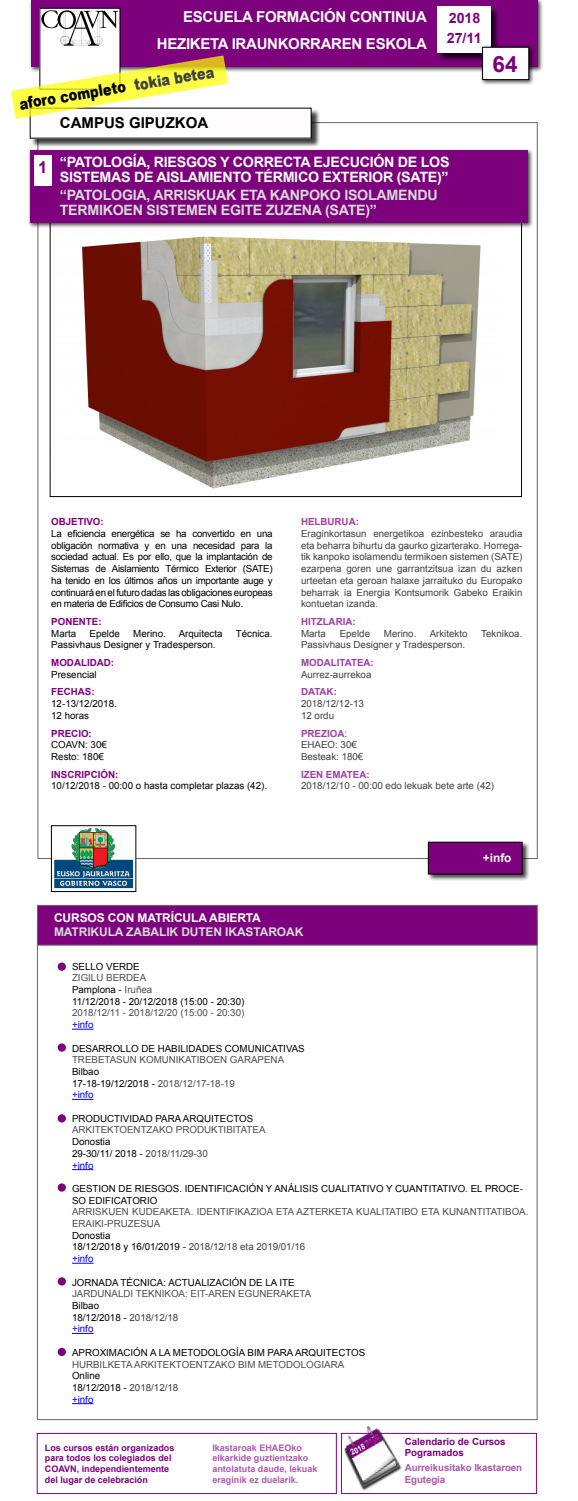
<style>
.page{position:relative;width:578px;height:1501px;background:#fff}
.page>*{position:absolute;margin:0;border:0;box-sizing:border-box;transform-origin:0 0}
.t1{font:700 22.5px "Arial";color:#7d007d}
.t2{font:700 16.5px "Arial";color:#7d007d}
.t3{font:900 15.98px "Arial";color:#000;scale:.82 1}
.t4{font:700 15px/27px "Arial";letter-spacing:-.02em;color:#fffdfd;text-align:right}
.t5{font:700 15px "Arial";color:#000}
.t6{font:700 14.25px/15.8px "Arial";letter-spacing:-.02em;color:#fff}
.t7{font:700 14.25px/15.8px "Arial";letter-spacing:-.02em;color:#d9d9d9}
.t8{font:700 14.25px/19.4px "Arial";color:#7d007d}
.t9{font:700 12px "Arial";letter-spacing:-.01em;color:#d9d9d9}
.t10{font:700 12px "Arial";letter-spacing:-.01em;color:#fff}
.t11{font:700 11.93px "Arial";color:#fffdfd}
.t12{font:9.75px/11.7px "Arial";color:#000}
.t13{font:9.75px/11.7px "Arial";color:#404040}
.t14{font:9.75px/11.7px "Arial";color:#4d4d4d}
.t15{font:700 9.75px/11.2px "Arial";color:#7d007d}
.t16{font:700 9.75px "Arial";color:#9e409e}
.t17{font:700 9.75px/11.2px "Arial";letter-spacing:-.01em;color:#ab59ab}
.t18{font:9.75px "Arial";color:#00f}
.t19{font:700 9px/10.8px "Arial";color:#7d007d}
.t20{font:700 9px/10.8px "Arial";color:#ab59ab}
.t21{font:700 8.18px "Arial";color:#fff;scale:.84 1}
.s1{color:#404040}
.s2{font-weight:700;color:#9e409e}
.s3{color:#4d4d4d}
.s4{color:#00f}
</style>
<div class="page">
<div style="left:29px;top:0;width:514px;height:72px;background:#000;opacity:.75"></div>
<div style="left:32px;top:0;width:506px;height:67px;background:#7d007d"></div>
<div style="left:438px;top:7px;width:62px;height:54px;background:#000;opacity:.75"></div>
<div style="left:437px;top:6px;width:53px;height:46px;background:#fff"></div>
<div style="left:479px;top:44px;width:55px;height:42px;background:#000;opacity:.75"></div>
<div style="left:482px;top:47px;width:46px;height:33px;background:#fff"></div>
<div style="left:482px;top:47px;width:47px;height:33px;border:1px solid #000"></div>
<img style="left:41px;top:10px;width:77px;height:45px">
<div style="left:39px;top:8px;width:81px;height:82px;border:1px solid #000"></div>
<img style="left:81px;top:236px;width:400px;height:253px">
<div style="left:31px;top:109px;width:290px;height:39px;background:#000;opacity:.75"></div>
<div style="left:30px;top:108px;width:281px;height:30px;background:#fffdfd"></div>
<div style="left:27px;top:148px;width:506px;height:81px;background:#000;opacity:.75"></div>
<div style="left:30px;top:151px;width:497px;height:72px;background:#7d007d"></div>
<div style="left:34px;top:155px;width:18px;height:31px;background:#fffdfd"></div>
<div style="left:341px;top:1433px;width:195px;height:60px;background:#fff;border:1px solid #7d007d"></div>
<div style="left:37px;top:1433px;width:299px;height:60px;background:#fff;border:1px solid #7d007d"></div>
<img style="left:339px;top:1420px;width:67px;height:73px">
<div style="left:427px;top:841px;width:102px;height:40px;background:#000;opacity:.75"></div>
<div style="left:428px;top:842px;width:94px;height:32px;background:#7d007d"></div>
<div style="left:428px;top:842px;width:94px;height:32px;border:1px solid #000"></div>
<img style="left:54px;top:828px;width:80px;height:61px">
<div style="left:51px;top:825px;width:85px;height:67px;border:1px solid #000"></div>
<div style="left:37px;top:905px;width:500px;height:40px;background:#7d007d;border:1px solid #666"></div>
<svg style="left:72px;top:1029px;width:21px;height:1px"></svg>
<svg style="left:72px;top:1099px;width:21px;height:1px"></svg>
<svg style="left:72px;top:1169px;width:21px;height:1px"></svg>
<svg style="left:72px;top:1263px;width:21px;height:1px"></svg>
<svg style="left:72px;top:1333px;width:21px;height:1px"></svg>
<svg style="left:72px;top:1403px;width:21px;height:1px"></svg>
<div style="left:58px;top:962px;width:8px;height:9px;background:#7d007d;border-radius:50%"></div>
<div style="left:58px;top:1043px;width:8px;height:8px;background:#7d007d;border-radius:50%"></div>
<div style="left:58px;top:1114px;width:8px;height:8px;background:#7d007d;border-radius:50%"></div>
<div style="left:58px;top:1183px;width:8px;height:8px;background:#7d007d;border-radius:50%"></div>
<div style="left:58px;top:1277px;width:8px;height:8px;background:#7d007d;border-radius:50%"></div>
<div style="left:58px;top:1348px;width:8px;height:8px;background:#7d007d;border-radius:50%"></div>
<svg style="left:11px;top:55px;width:217px;height:64px"></svg>
<h3 class="t4" style="left:157px;top:3px;width:271px">ESCUELA FORMACIÓN CONTINUA<br>HEZIKETA IRAUNKORRAREN ESKOLA</h3>
<h3 class="t8" style="left:446px;top:9px;width:36px">2018<br>27/11</h3>
<h3 class="t3" style="left:18px;top:92px;width:242px;rotate:-9deg">aforo completo <span class="s1">tokia betea</span></h3>
<h2 class="t2" style="left:38px;top:157px;width:11px">1</h2>
<h3 class="t5" style="left:60px;top:112px;width:150px">CAMPUS GIPUZKOA</h3>
<h3 class="t6" style="left:60px;top:154px;width:391px">“PATOLOGÍA, RIESGOS Y CORRECTA EJECUCIÓN DE LOS<br>SISTEMAS DE AISLAMIENTO TÉRMICO EXTERIOR (SATE)”</h3>
<h3 class="t7" style="left:60px;top:187px;width:379px">“PATOLOGIA, ARRISKUAK ETA KANPOKO ISOLAMENDU<br>TERMIKOEN SISTEMEN EGITE ZUZENA (SATE)”</h3>
<h1 class="t1" style="left:492px;top:49px;width:27px">64</h1>
<p class="t15" style="left:51px;top:517px;width:54px">OBJETIVO:</p>
<p class="t12" style="left:51px;top:528px;width:223px;text-align:justify">La eficiencia energética se ha convertido en una obligación normativa y en una necesidad para la sociedad actual. Es por ello, que la implantación de Sistemas de Aislamiento Térmico Exterior (SATE) ha tenido en los últimos años un importante auge y continuará en el futuro dadas las obligaciones europeas en materia de Edificios de Consumo Casi Nulo.</p>
<p class="t15" style="left:51px;top:616px;width:52px">PONENTE:</p>
<p class="t12" style="left:51px;top:627px;width:26px">Marta</p>
<p class="t12" style="left:89px;top:627px;width:32px">Epelde</p>
<p class="t12" style="left:133px;top:627px;width:34px">Merino.</p>
<p class="t12" style="left:179px;top:627px;width:45px">Arquitecta</p>
<p class="t12" style="left:236px;top:627px;width:38px">Técnica.</p>
<p class="t12" style="left:51px;top:639px;width:166px">Passivhaus Designer y Tradesperson.</p>
<p class="t15" style="left:51px;top:657px;width:64px">MODALIDAD:</p>
<p class="t12" style="left:51px;top:668px;width:47px">Presencial</p>
<p class="t15" style="left:51px;top:687px;width:45px">FECHAS:</p>
<p class="t12" style="left:51px;top:698px;width:67px">12-13/12/2018.<br>12 horas</p>
<p class="t15" style="left:51px;top:728px;width:42px">PRECIO:</p>
<p class="t12" style="left:51px;top:739px;width:57px">COAVN: 30€<br>Resto: 180€</p>
<p class="t15" style="left:51px;top:769px;width:69px">INSCRIPCIÓN:</p>
<p class="t12" style="left:51px;top:780px;width:217px">10/12/2018 - 00:00 o hasta completar plazas (42).</p>
<p class="t16" style="left:301px;top:515px;width:59px">HELBURUA:</p>
<p class="t13" style="left:301px;top:528px;width:223px;text-align:justify">Eraginkortasun energetikoa ezinbesteko araudia eta beharra bihurtu da gaurko gizarterako. Horrega&shy;tik kanpoko isolamendu termikoen sistemen (SATE) ezarpena goren une garrantzitsua izan du azken urteetan eta geroan halaxe jarraituko du Europako beharrak ia Energia Kontsumorik Gabeko Eraikin kontuetan izanda.</p>
<p class="t16" style="left:301px;top:615px;width:56px">HITZLARIA:</p>
<p class="t13" style="left:301px;top:627px;width:26px">Marta</p>
<p class="t13" style="left:339px;top:627px;width:32px">Epelde</p>
<p class="t13" style="left:384px;top:627px;width:34px">Merino.</p>
<p class="t13" style="left:429px;top:627px;width:39px">Arkitekto</p>
<p class="t13" style="left:481px;top:627px;width:43px">Teknikoa.</p>
<p class="t13" style="left:301px;top:639px;width:166px">Passivhaus Designer y Tradesperson.</p>
<p class="t16" style="left:301px;top:656px;width:74px">MODALITATEA:</p>
<p class="t13" style="left:301px;top:668px;width:72px">Aurrez-aurrekoa</p>
<p class="t16" style="left:301px;top:685px;width:37px">DATAK:</p>
<p class="t13" style="left:301px;top:698px;width:64px">2018/12/12-13<br>12 ordu</p>
<p class="t13" style="left:301px;top:727px;width:64px"><span class="s2">PREZIOA</span>:<br>EHAEO: 30€<br>Besteak: 180€</p>
<p class="t16" style="left:301px;top:768px;width:70px">IZEN EMATEA:</p>
<p class="t13" style="left:301px;top:780px;width:194px">2018/12/10 - 00:00 edo lekuak bete arte (42)</p>
<p class="t11" style="left:482px;top:849px;width:30px">+info</p>
<p class="t10" style="left:54px;top:910px;width:208px">CURSOS CON MATRÍCULA ABIERTA</p>
<p class="t9" style="left:54px;top:924px;width:251px">MATRIKULA ZABALIK DUTEN IKASTAROAK</p>
<p class="t12" style="left:72px;top:960px;width:69px">SELLO VERDE</p>
<p class="t12" style="left:72px;top:972px;width:174px"><span class="s3">ZIGILU BERDEA<br></span>Pamplona - <span class="s3">Iruñea<br></span>11/12/2018 - 20/12/2018 (15:00 - 20:30)</p>
<p class="t14" style="left:72px;top:1007px;width:174px">2018/12/11 - 2018/12/20 (15:00 - 20:30)</p>
<p class="t18" style="left:72px;top:1018px;width:23px">+info</p>
<p class="t12" style="left:72px;top:1042px;width:234px">DESARROLLO DE HABILIDADES COMUNICATIVAS</p>
<p class="t14" style="left:72px;top:1054px;width:214px">TREBETASUN KOMUNIKATIBOEN GARAPENA</p>
<p class="t12" style="left:72px;top:1066px;width:164px">Bilbao<br>17-18-19/12/2018 - <span class="s3">2018/12/17-18-19 </span><span class="s4">+info</span></p>
<p class="t12" style="left:72px;top:1112px;width:183px">PRODUCTIVIDAD PARA ARQUITECTOS</p>
<p class="t14" style="left:72px;top:1124px;width:195px">ARKITEKTOENTZAKO PRODUKTIBITATEA</p>
<p class="t12" style="left:72px;top:1136px;width:137px">Donostia<br>29-30/11/ 2018 - <span class="s1">2018/11/29-30 </span><span class="s4">+info</span></p>
<p class="t12" style="left:72px;top:1183px;width:452px">GESTION DE RIESGOS. IDENTIFICACIÓN Y ANÁLISIS CUALITATIVO Y CUANTITATIVO. EL PROCE-<br>SO EDIFICATORIO</p>
<p class="t14" style="left:72px;top:1206px;width:458px">ARRISKUEN KUDEAKETA. IDENTIFIKAZIOA ETA AZTERKETA KUALITATIBO ETA KUNANTITATIBOA.<br>ERAIKI-PRUZESUA</p>
<p class="t12" style="left:72px;top:1229px;width:235px">Donostia<br>18/12/2018 y 16/01/2019 - <span class="s1">2018/12/18 eta 2019/01/16 </span><span class="s4">+info</span></p>
<p class="t12" style="left:72px;top:1276px;width:224px">JORNADA TÉCNICA: ACTUALIZACIÓN DE LA ITE</p>
<p class="t14" style="left:72px;top:1288px;width:241px">JARDUNALDI TEKNIKOA: EIT-AREN EGUNERAKETA</p>
<p class="t12" style="left:72px;top:1300px;width:108px">Bilbao<br>18/12/2018 - <span class="s1">2018/12/18 </span><span class="s4">+info</span></p>
<p class="t12" style="left:72px;top:1346px;width:295px">APROXIMACIÓN A LA METODOLOGÍA BIM PARA ARQUITECTOS</p>
<p class="t14" style="left:72px;top:1358px;width:273px">HURBILKETA ARKITEKTOENTZAKO BIM METODOLOGIARA</p>
<p class="t12" style="left:72px;top:1370px;width:108px">Online<br>18/12/2018 - <span class="s1">2018/12/18 </span><span class="s4">+info</span></p>
<p class="t19" style="left:45px;top:1442px;width:131px">Los cursos están organizados para todos los colegiados del<br>COAVN, independientemente del lugar de celebración</p>
<p class="t20" style="left:212px;top:1442px;width:107px">Ikastaroak EHAEOko elkarkide guztientzako antolatuta daude, lekuak eraginik ez duelarik.</p>
<p class="t21" style="left:348px;top:1448px;width:20px;rotate:-28deg">2018</p>
<p class="t15" style="left:404px;top:1436px;width:102px">Calendario de Cursos<br>Pogramados</p>
<p class="t17" style="left:404px;top:1462px;width:119px">Aurreikusitako Ikastaroen<br>Egutegia</p>
</div>
